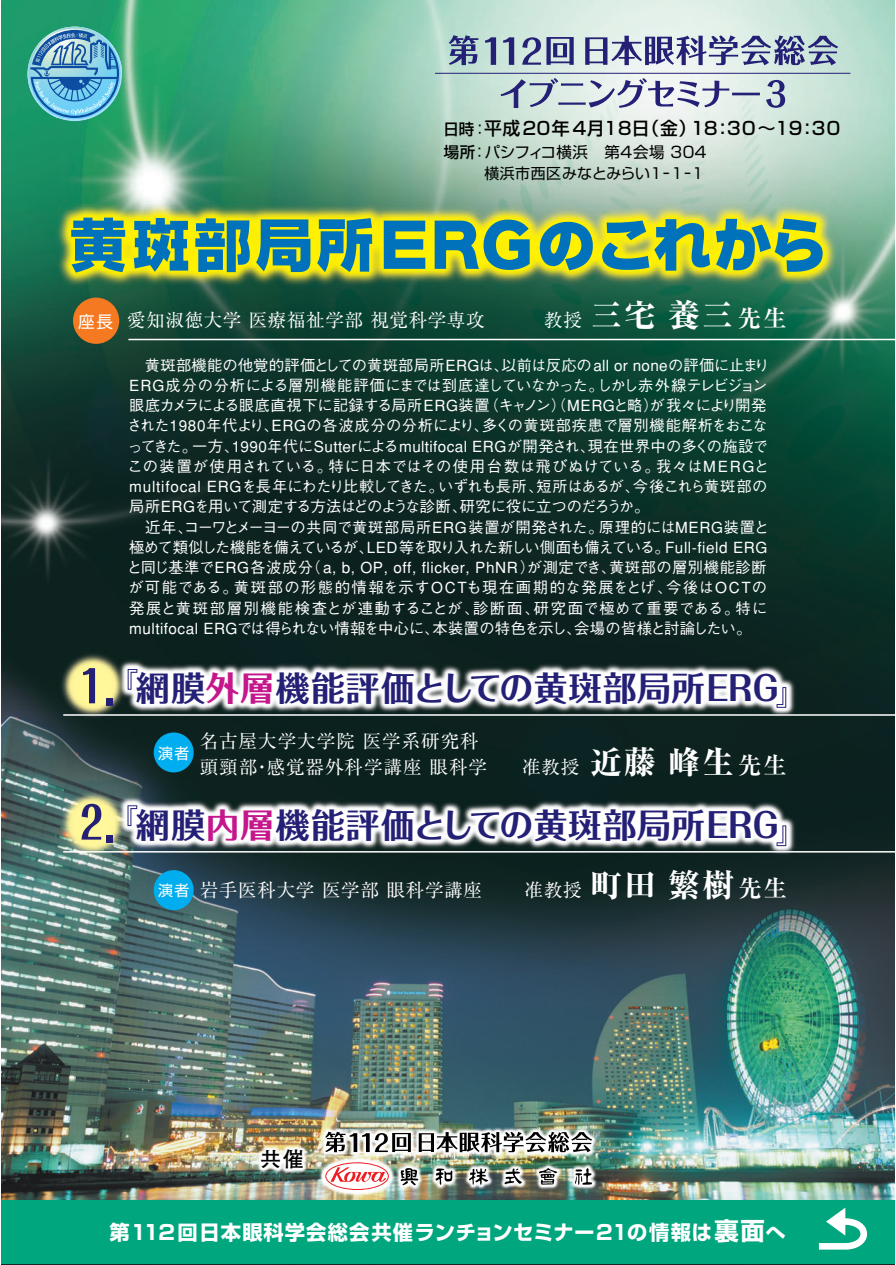
<style>
.page{position:relative;width:896px;height:1265px;background:#fff}
.page>*{position:absolute;margin:0;border:0;box-sizing:border-box;transform-origin:0 0}
.t1{font:700 33.75px "Folk";letter-spacing:.02em;color:#242076}
.t2{font:800 31.95px "Ryumin";color:#fff}
.t3{font:700 21px "Futo Go B101";color:#000}
.t4{font:700 20.25px "Shin Go";letter-spacing:.05em;color:#fff}
.t5{font:18.6px/26px "Ryumin";letter-spacing:.035em;color:#fff}
.t6{font:500 17.85px "Shin Go";letter-spacing:.025em;color:#000}
.t7{font:15.45px "Shin Go";letter-spacing:.025em;color:#000}
.t8{font:500 15.3px/20.2px "Gothic BBB";letter-spacing:.02em;color:#fff}
.t9{font:14.85px "Shin Go";letter-spacing:.025em;color:#000}
.t10{font:14.85px "Shin Go";color:#fff}
.s1{font-size:15.45px}
.s2{font-weight:400;font-size:15.45px}
.s3{font-weight:500}
.s4{font-family:"Shin Go";font-size:16.5px}
.s5{font-weight:400;font-size:18.6px}
.s6{font-weight:700;font-size:23.55px}
.s7{color:#c5168c}
.s8{font-weight:800;font-size:31.95px}
.s9{font-size:24.3px}
</style>
<div class="page">
<img style="left:1px;top:1px;width:893px;height:1199px">
<hr style="left:63px;top:714px;width:831px;height:1px;background:#fff">
<hr style="left:128px;top:339px;width:766px;height:1px;background:#fff">
<hr style="left:63px;top:851px;width:831px;height:1px;background:#fff">
<div style="left:1px;top:1200px;width:893px;height:64px;background:#00a77e"></div>
<hr style="left:435px;top:73px;width:415px;height:1px;background:#242076">
<svg style="left:448px;top:35px;width:30px;height:30px"></svg>
<svg style="left:485px;top:37px;width:11px;height:28px"></svg>
<svg style="left:503px;top:37px;width:11px;height:28px"></svg>
<svg style="left:585px;top:35px;width:253px;height:30px;background:#959dbb"></svg>
<svg style="left:522px;top:37px;width:51px;height:28px"></svg>
<svg style="left:325px;top:1131px;width:44px;height:21px"></svg>
<svg style="left:419px;top:1131px;width:173px;height:21px"></svg>
<svg style="left:375px;top:1133px;width:36px;height:19px"></svg>
<div style="left:73px;top:297px;width:46px;height:47px;background:#f47921;border-radius:50%"></div>
<svg style="left:128px;top:669px;width:9px;height:20px"></svg>
<svg style="left:776px;top:687px;width:10px;height:21px"></svg>
<svg style="left:83px;top:668px;width:12px;height:35px"></svg>
<div style="left:106px;top:698px;width:7px;height:7px;background:#242076"></div>
<div style="left:154px;top:732px;width:40px;height:40px;background:#00aeef;border-radius:50%"></div>
<div style="left:154px;top:870px;width:40px;height:40px;background:#00aeef;border-radius:50%"></div>
<svg style="left:127px;top:805px;width:10px;height:21px"></svg>
<svg style="left:776px;top:825px;width:10px;height:21px"></svg>
<svg style="left:81px;top:803px;width:20px;height:36px"></svg>
<div style="left:106px;top:835px;width:6px;height:7px;background:#242076"></div>
<svg style="left:818px;top:1207px;width:49px;height:42px"></svg>
<svg style="left:500px;top:78px;width:260px;height:30px"></svg>
<svg style="left:766px;top:80px;width:19px;height:28px"></svg>
<svg style="left:28px;top:27px;width:94px;height:94px;background:#5ca9bd"></svg>
<svg style="left:469px;top:1168px;width:19px;height:16px"></svg>
<svg style="left:435px;top:1168px;width:17px;height:16px"></svg>
<svg style="left:574px;top:1167px;width:18px;height:17px"></svg>
<svg style="left:400px;top:1167px;width:18px;height:18px"></svg>
<svg style="left:539px;top:1167px;width:18px;height:18px"></svg>
<svg style="left:504px;top:1168px;width:18px;height:16px"></svg>
<svg style="left:324px;top:1161px;width:66px;height:30px"></svg>
<svg style="left:71px;top:218px;width:54px;height:54px;background:#449389"></svg>
<svg style="left:134px;top:218px;width:54px;height:54px;background:#529a7f"></svg>
<svg style="left:195px;top:218px;width:55px;height:54px;background:#4f9981"></svg>
<svg style="left:256px;top:219px;width:54px;height:53px;background:#459389"></svg>
<svg style="left:317px;top:218px;width:55px;height:54px;background:#579d7b"></svg>
<svg style="left:384px;top:221px;width:41px;height:48px;background:#3f918d"></svg>
<svg style="left:434px;top:219px;width:95px;height:51px;background:#62a174"></svg>
<svg style="left:540px;top:222px;width:53px;height:48px;background:#5b9e7b"></svg>
<svg style="left:602px;top:219px;width:108px;height:52px;background:#7faf63"></svg>
<svg style="left:716px;top:218px;width:106px;height:54px;background:#74aa69"></svg>
<svg style="left:487px;top:747px;width:18px;height:1px"></svg>
<p class="t6" style="left:443px;top:122px;width:398px"><span class="s1">日時</span><span class="s2">：</span>平成20年 4月18日（金）18:30～19:30</p>
<p class="t7" style="left:444px;top:147px;width:264px"><span class="s3">場所</span>：パシフィコ横浜　第4会場 304</p>
<p class="t9" style="left:444px;top:167px;width:261px"><span class="s1">　　</span> 横浜市西区みなとみらい1‐1‐1</p>
<p class="t5" style="left:78px;top:310px;width:408px"><span class="s4">座長</span> 愛知淑徳大学 医療福祉学部 視覚科学専攻</p>
<h2 class="t2" style="left:544px;top:304px;width:244px"><span class="s5">教授</span>三宅 養三<span class="s6">先生</span></h2>
<p class="t8" style="left:127px;top:357px;width:644px">　黄斑部機能の他覚的評価としての黄斑部局所ERGは、以前は反応のall or noneの評価に止まりERG成分の分析による層別機能評価にまでは到底達していなかった。しかし赤外線テレビジョン眼底カメラによる眼底直視下に記録する局所ERG装置（キャノン）（MERGと略）が我々により開発された1980年代より、ERGの各波成分の分析により、多くの黄斑部疾患で層別機能解析をおこなってきた。一方、1990年代にSutterによるmultifocal ERGが開発され、現在世界中の多くの施設でこの装置が使用されている。特に日本ではその使用台数は飛びぬけている。我々はMERGとmultifocal ERGを長年にわたり比較してきた。いずれも長所、短所はあるが、今後これら黄斑部の局所ERGを用いて測定する方法はどのような診断、研究に役に立つのだろうか。<br>　近年、コーワとメーヨーの共同で黄斑部局所ERG装置が開発された。原理的にはMERG装置と極めて類似した機能を備えているが、LED等を取り入れた新しい側面も備えている。Full-field ERGと同じ基準でERG各波成分（a, b, OP, off, flicker, PhNR）が測定でき、黄斑部の層別機能診断が可能である。黄斑部の形態的情報を示すOCTも現在画期的な発展をとげ、今後はOCTの発展と黄斑部層別機能検査とが連動することが、診断面、研究面で極めて重要である。特にmultifocal ERGでは得られない情報を中心に、本装置の特色を示し、会場の皆様と討論したい。</p>
<h1 class="t1" style="left:136px;top:676px;width:643px">網膜<span class="s7">外層</span>機能評価としての黄斑部局所ERG</h1>
<p class="t10" style="left:158px;top:748px;width:33px">演者</p>
<p class="t5" style="left:200px;top:730px;width:588px">名古屋大学大学院 医学系研究科<br>頭頸部・感覚器外科学講座 眼科学　　准教授<span class="s8">近藤 峰生</span><span class="s6">先生</span></p>
<h1 class="t1" style="left:136px;top:812px;width:643px">網膜<span class="s7">内層</span>機能評価としての黄斑部局所ERG</h1>
<p class="t10" style="left:158px;top:884px;width:33px">演者</p>
<p class="t5" style="left:200px;top:879px;width:589px">岩手医科大学 医学部 眼科学講座　　准教授 <span class="s8">町田 繁樹</span><span class="s6">先生</span></p>
<h3 class="t3" style="left:260px;top:1151px;width:45px">共催</h3>
<h3 class="t4" style="left:110px;top:1224px;width:677px">第112回日本眼科学会総会共催ランチョンセミナー21の情報は<span class="s9">裏面</span>へ</h3>
</div>
